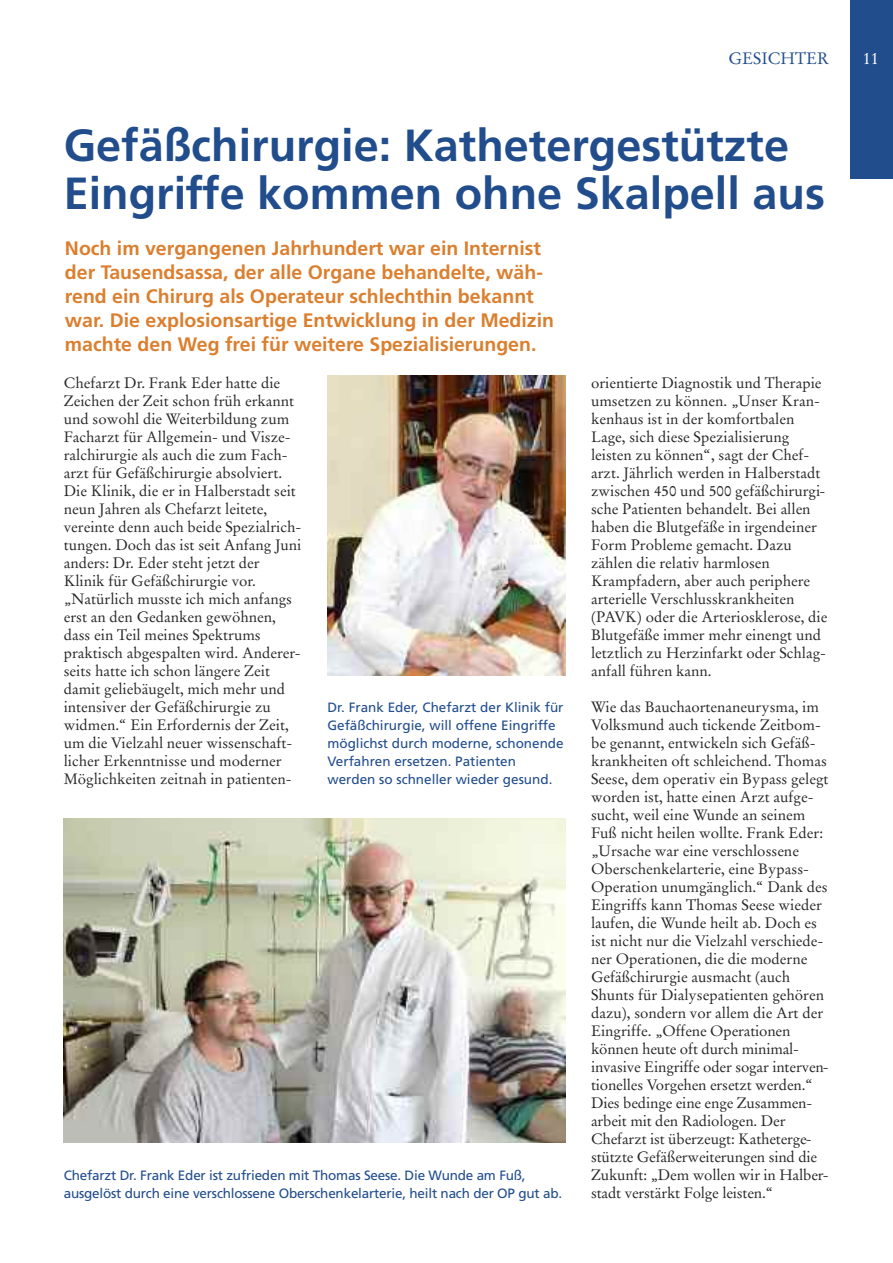
<style>
.page{position:relative;width:893px;height:1263px;background:#fff}
.page>*{position:absolute;margin:0;border:0;box-sizing:border-box;transform-origin:0 0}
.t1{font:700 45px/48px "Frutiger LT Pro";color:#214d8d}
.t2{font:700 19.5px/24px "Frutiger LT Pro";color:#db7f2e}
.t3{font:16.5px "Stempel Garamond LT Pro";color:#214d8d}
.t4{font:16.5px "Stempel Garamond LT Pro";color:#fff}
.t5{font:15px/18px "Stempel Garamond LT Pro";color:#272526}
.t6{font:13.5px/18px "Frutiger LT Pro";color:#214d8d}
</style>
<div class="page">
<hr style="left:0;top:785px;width:1px;height:478px;background:#f1f2f3">
<div style="left:850px;top:0;width:43px;height:179px;background:#214d8d"></div>
<img style="left:327px;top:375px;width:239px;height:300px">
<img style="left:64px;top:819px;width:502px;height:324px">
<p class="t3" style="left:728px;top:52px;width:102px">GESICHTER</p>
<p class="t4" style="left:863px;top:52px;width:18px">11</p>
<h1 class="t1" style="left:64px;top:126px;width:763px">Gefäßchirurgie: Kathetergestützte<br>Eingriffe kommen ohne Skalpell aus</h1>
<p class="t2" style="left:65px;top:238px;width:491px">Noch im vergangenen Jahrhundert war ein Internist der Tausendsassa, der alle Organe behandelte, wäh&shy;rend ein Chirurg als Operateur schlechthin bekannt war. Die explosionsartige Entwicklung in der Medizin machte den Weg frei für weitere Spezialisierungen.</p>
<p class="t5" style="left:64px;top:376px;width:239px">Chefarzt Dr. Frank Eder hatte die Zeichen der Zeit schon früh erkannt und sowohl die Weiterbildung zum Facharzt für Allgemein- und Visze&shy;ralchirurgie als auch die zum Fach&shy;arzt für Gefäßchirurgie absolviert.<br>Die Klinik, die er in Halberstadt seit neun Jahren als Chefarzt leitete, vereinte denn auch beide Spezialrich&shy;tungen. Doch das ist seit Anfang Juni anders: Dr. Eder steht jetzt der Klinik für Gefäßchirurgie vor. „Natürlich musste ich mich anfangs erst an den Gedanken gewöhnen, dass ein Teil meines Spektrums praktisch abgespalten wird. Anderer&shy;seits hatte ich schon längere Zeit damit geliebäugelt, mich mehr und intensiver der Gefäßchirurgie zu widmen.“ Ein Erfordernis der Zeit, um die Vielzahl neuer wissenschaft&shy;licher Erkenntnisse und moderner Möglichkeiten zeitnah in patienten-</p>
<p class="t5" style="left:591px;top:376px;width:238px">orientierte Diagnostik und Therapie umsetzen zu können. „Unser Kran&shy;kenhaus ist in der komfortbalen Lage, sich diese Spezialisierung leisten zu können“, sagt der Chef&shy;arzt. Jährlich werden in Halberstadt zwischen 450 und 500 gefäßchirurgi&shy;sche Patienten behandelt. Bei allen haben die Blutgefäße in irgendeiner Form Probleme gemacht. Dazu zählen die relativ harmlosen Krampfadern, aber auch periphere arterielle Verschlusskrankheiten (PAVK) oder die Arteriosklerose, die Blutgefäße immer mehr einengt und letztlich zu Herzinfarkt oder Schlag&shy;anfall führen kann.</p>
<p class="t5" style="left:591px;top:700px;width:239px">Wie das Bauchaortenaneurysma, im Volksmund auch tickende Zeitbom&shy;be genannt, entwickeln sich Gefäß&shy;krankheiten oft schleichend. Thomas Seese, dem operativ ein Bypass gelegt worden ist, hatte einen Arzt aufge&shy;sucht, weil eine Wunde an seinem Fuß nicht heilen wollte. Frank Eder: „Ursache war eine verschlossene Oberschenkelarterie, eine Bypass-Operation unumgänglich.“ Dank des Eingriffs kann Thomas Seese wieder laufen, die Wunde heilt ab. Doch es ist nicht nur die Vielzahl verschiede&shy;ner Operationen, die die moderne Gefäßchirurgie ausmacht (auch Shunts für Dialysepatienten gehören dazu), sondern vor allem die Art der Eingriffe. „Offene Operationen können heute oft durch minimal&shy;invasive Eingriffe oder sogar interven&shy;tionelles Vorgehen ersetzt werden.“ Dies bedinge eine enge Zusammen&shy;arbeit mit den Radiologen. Der Chefarzt ist überzeugt: Katheterge&shy;stützte Gefäßerweiterungen sind die Zukunft: „Dem wollen wir in Halber&shy;stadt verstärkt Folge leisten.“</p>
<p class="t6" style="left:327px;top:699px;width:238px">Dr. Frank Eder, Chefarzt der Klinik für Gefäßchirurgie, will offene Eingriffe möglichst durch moderne, schonende Verfahren ersetzen. Patienten werden so schneller wieder gesund.</p>
<p class="t6" style="left:64px;top:1167px;width:500px">Chefarzt Dr. Frank Eder ist zufrieden mit Thomas Seese. Die Wunde am Fuß, ausgelöst durch eine verschlossene Oberschenkelarterie, heilt nach der OP gut ab.</p>
</div>
